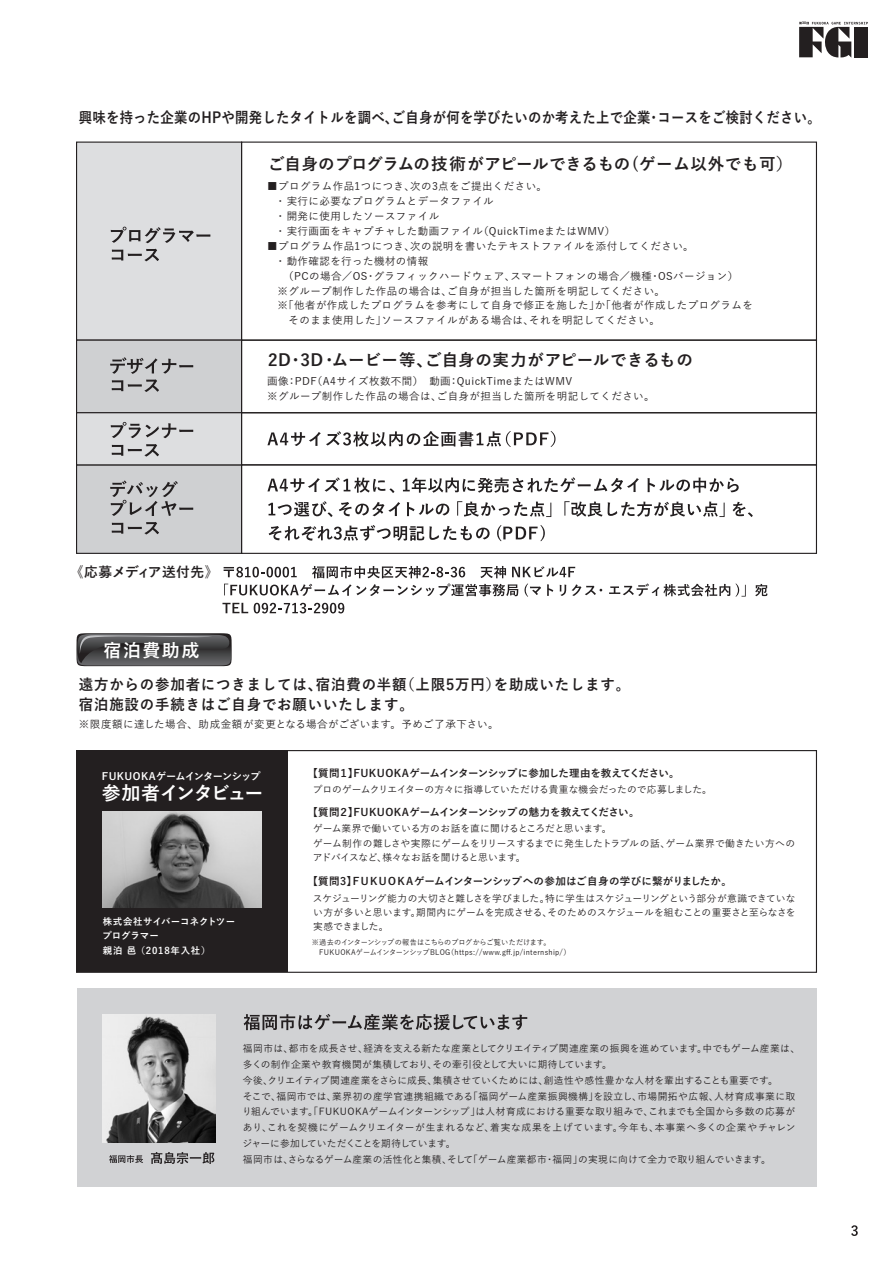
<style>
.page{position:relative;width:893px;height:1263px;background:#fff}
.page>*{position:absolute;margin:0;border:0;box-sizing:border-box;transform-origin:0 0}
.t1{font:700 18.9px "Yu Go";letter-spacing:-.085em;color:#fff}
.t2{font:700 18px "Yu Go";letter-spacing:.08em;color:#fff}
.t3{font:700 16.5px "Yu Go";letter-spacing:.02em;color:#231f20}
.t4{font:700 16.5px "Yu Go";letter-spacing:.04em;color:#231f20}
.t5{font:700 15px/20.2px "Yu Go";letter-spacing:.06em;color:#231f20;scale:.96 1}
.t6{font:700 15px "Yu Go";letter-spacing:.02em;color:#231f20;scale:.89 1}
.t7{font:700 13.65px "Yu Go";letter-spacing:.005em;color:#231f20}
.t8{font:500 10.5px/15px "Yu Go";letter-spacing:.04em;color:#231f20}
.t9{font:700 10.5px "Yu Go";letter-spacing:-.025em;color:#231f20}
.t10{font:700 10.5px "Yu Go";letter-spacing:-.045em;color:#231f20}
.t11{font:700 10.2px "Yu Go";letter-spacing:-.045em;color:#fff}
.t12{font:500 9.75px/15.8px "Yu Go";letter-spacing:.01em;color:#231f20}
.t13{font:700 9.45px/14.1px "Yu Go";letter-spacing:.035em;color:#fff}
.t14{font:500 7.5px/9.8px "Yu Go";letter-spacing:.035em;color:#231f20;scale:.95 1}
.t15{font:700 3.6px "Helvetica";color:#231f20}
</style>
<div class="page">
<svg style="left:851px;top:1225px;width:7px;height:11px"></svg>
<div style="left:77px;top:988px;width:739px;height:198px;background:#d1d2d4"></div>
<img style="left:102px;top:1014px;width:113px;height:128px">
<svg style="left:244px;top:1014px;width:283px;height:16px"></svg>
<svg style="left:109px;top:1155px;width:34px;height:8px"></svg>
<svg style="left:151px;top:1152px;width:63px;height:12px"></svg>
<svg style="left:799px;top:22px;width:69px;height:36px"></svg>
<svg style="left:76px;top:633px;width:156px;height:33px;background:#504f51"></svg>
<svg style="left:224px;top:566px;width:378px;height:31px"></svg>
<svg style="left:609px;top:583px;width:137px;height:14px"></svg>
<svg style="left:755px;top:584px;width:12px;height:12px"></svg>
<svg style="left:222px;top:603px;width:26px;height:10px"></svg>
<svg style="left:254px;top:603px;width:90px;height:10px"></svg>
<div style="left:76px;top:142px;width:166px;height:199px;background:#dddee0;border:1px solid #231f20"></div>
<svg style="left:111px;top:227px;width:99px;height:16px"></svg>
<svg style="left:112px;top:249px;width:47px;height:12px"></svg>
<div style="left:241px;top:142px;width:576px;height:199px;border:1px solid #231f20"></div>
<div style="left:76px;top:340px;width:166px;height:73px;background:#cfd0d2;border:1px solid #231f20"></div>
<svg style="left:110px;top:357px;width:83px;height:35px"></svg>
<div style="left:241px;top:340px;width:576px;height:73px;border:1px solid #231f20"></div>
<div style="left:76px;top:464px;width:166px;height:90px;background:#cfd0d2;border:1px solid #231f20"></div>
<svg style="left:110px;top:480px;width:83px;height:36px"></svg>
<svg style="left:112px;top:522px;width:47px;height:12px"></svg>
<div style="left:241px;top:464px;width:576px;height:90px;border:1px solid #231f20"></div>
<svg style="left:267px;top:477px;width:127px;height:16px"></svg>
<svg style="left:403px;top:477px;width:236px;height:16px"></svg>
<svg style="left:647px;top:478px;width:92px;height:15px"></svg>
<svg style="left:268px;top:501px;width:65px;height:16px"></svg>
<svg style="left:339px;top:502px;width:61px;height:14px"></svg>
<svg style="left:407px;top:502px;width:42px;height:14px"></svg>
<svg style="left:457px;top:501px;width:94px;height:16px"></svg>
<svg style="left:564px;top:501px;width:161px;height:16px"></svg>
<svg style="left:733px;top:502px;width:20px;height:15px"></svg>
<svg style="left:269px;top:525px;width:221px;height:16px"></svg>
<svg style="left:497px;top:525px;width:48px;height:16px"></svg>
<div style="left:76px;top:412px;width:166px;height:53px;background:#dddee0;border:1px solid #231f20"></div>
<svg style="left:111px;top:422px;width:82px;height:16px"></svg>
<svg style="left:112px;top:444px;width:47px;height:13px"></svg>
<div style="left:241px;top:412px;width:576px;height:53px;border:1px solid #231f20"></div>
<svg style="left:267px;top:431px;width:288px;height:16px"></svg>
<div style="left:77px;top:751px;width:211px;height:221px;background:#231f20"></div>
<img style="left:102px;top:812px;width:159px;height:95px">
<p class="t15" style="left:802px;top:21px;width:6px">30</p>
<h3 class="t6" style="left:79px;top:109px;width:835px">興味を持った企業のHPや開発したタイトルを調べ、ご自身が何を学びたいのか考えた上で企業・コースをご検討ください。</h3>
<h3 class="t3" style="left:268px;top:155px;width:526px">ご自身のプログラムの技術がアピールできるもの(ゲーム以外でも可）</h3>
<p class="t8" style="left:267px;top:177px;width:281px">■プログラム作品1つにつき、次の3点をご提出ください。</p>
<p class="t8" style="left:275px;top:192px;width:342px">・ 実行に必要なプログラムとデータファイル<br>・ 開発に使用したソースファイル<br>・ 実行画面をキャプチャした動画ファイル（QuickTimeまたはWMV）</p>
<p class="t8" style="left:275px;top:237px;width:479px;text-indent:-8px">■プログラム作品1つにつき、次の説明を書いたテキストファイルを添付してください。<br>・ 動作確認を行った機材の情報<br>　（PCの場合／OS・グラフィックハードウェア、スマートフォンの場合／機種・OSバージョン）<br>※グループ制作した作品の場合は、ご自身が担当した箇所を明記してください。<br>※「他者が作成したプログラムを参考にして自身で修正を施した」か「他者が作成したプログラムを　そのまま使用した」ソースファイルがある場合は、それを明記してください。</p>
<h3 class="t4" style="left:268px;top:350px;width:426px">2D・3D・ムービー等、ご自身の実力がアピールできるもの</h3>
<p class="t8" style="left:267px;top:372px;width:389px">画像：PDF（A4サイズ枚数不間）　動画：QuickTimeまたはWMV<br>※グループ制作した作品の場合は、ご自身が担当した箇所を明記してください。</p>
<h3 class="t7" style="left:70px;top:565px;width:150px">《応募メディア送付先》</h3>
<h2 class="t2" style="left:104px;top:640px;width:97px">宿泊費助成</h2>
<h3 class="t5" style="left:79px;top:675px;width:576px">遠方からの参加者につきましては、宿泊費の半額（上限5万円）を助成いたします。宿泊施設の手続きはご自身でお願いいたします。</h3>
<p class="t8" style="left:79px;top:715px;width:421px">※限度額に達した場合、助成金額が変更となる場合がございます。予めご了承下さい。</p>
<p class="t11" style="left:102px;top:770px;width:160px">FUKUOKAゲームインターンシップ</p>
<h1 class="t1" style="left:102px;top:783px;width:163px">参加者インタビュー</h1>
<p class="t13" style="left:102px;top:915px;width:134px">株式会社サイバーコネクトツープログラマー<br>親泊 邑 （2018年入社）</p>
<p class="t9" style="left:307px;top:767px;width:374px">【質問１】FUKUOKAゲームインターンシップに参加した理由を教えてください。</p>
<p class="t12" style="left:313px;top:780px;width:401px">プロのゲームクリエイターの方々に指導していただける貴重な機会だったので応募しました。</p>
<p class="t9" style="left:307px;top:806px;width:334px">【質問２】FUKUOKAゲームインターンシップの魅力を教えてください。</p>
<p class="t12" style="left:313px;top:820px;width:484px;line-height:14.2px">ゲーム業界で働いている方のお話を直に聞けるところだと思います。<br>ゲーム制作の難しさや実際にゲームをリリースするまでに発生したトラブルの話、ゲーム業界で働きたい方へのアドバイスなど、様々なお話を聞けると思います。</p>
<p class="t10" style="left:307px;top:876px;width:426px">【質問3】ＦＵＫＵＯＫＡゲームインターンシップへの参加はご自身の学びに繋がりましたか。</p>
<p class="t12" style="left:313px;top:890px;width:484px;line-height:14.2px;text-align:justify">スケジューリング能力の大切さと難しさを学びました。特に学生はスケジューリングという部分が意識できていない方が多いと思います。期間内にゲームを完成させる、そのためのスケジュールを組むことの重要さと至らなさを実感できました。</p>
<p class="t14" style="left:312px;top:937px;width:274px">※過去のインターンシップの報告はこちらのブログからご覧いただけます。　FUKUOKAゲームインターンシップBLOG（https://www.gff.jp/internship/）</p>
<p class="t12" style="left:242px;top:1040px;width:559px">福岡市は、都市を成長させ、経済を支える新たな産業としてクリエイティブ関連産業の振興を進めています。中でもゲーム産業は、多くの制作企業や教育機関が集積しており、その牽引役として大いに期待しています。<br>今後、クリエイティブ関連産業をさらに成長、集積させていくためには、創造性や感性豊かな人材を輩出することも重要です。<br>そこで、福岡市では、業界初の産学官連携組織である「福岡ゲーム産業振興機構」を設立し、市場開拓や広報、人材育成事業に取り組んでいます。「FUKUOKAゲームインターンシップ」は人材育成における重要な取り組みで、これまでも全国から多数の応募があり、これを契機にゲームクリエイターが生まれるなど、着実な成果を上げています。今年も、本事業へ多くの企業やチャレンジャーに参加していただくことを期待しています。<br>福岡市は、さらなるゲーム産業の活性化と集積、そして「ゲーム産業都市・福岡」の実現に向けて全力で取り組んでいきます。</p>
</div>
